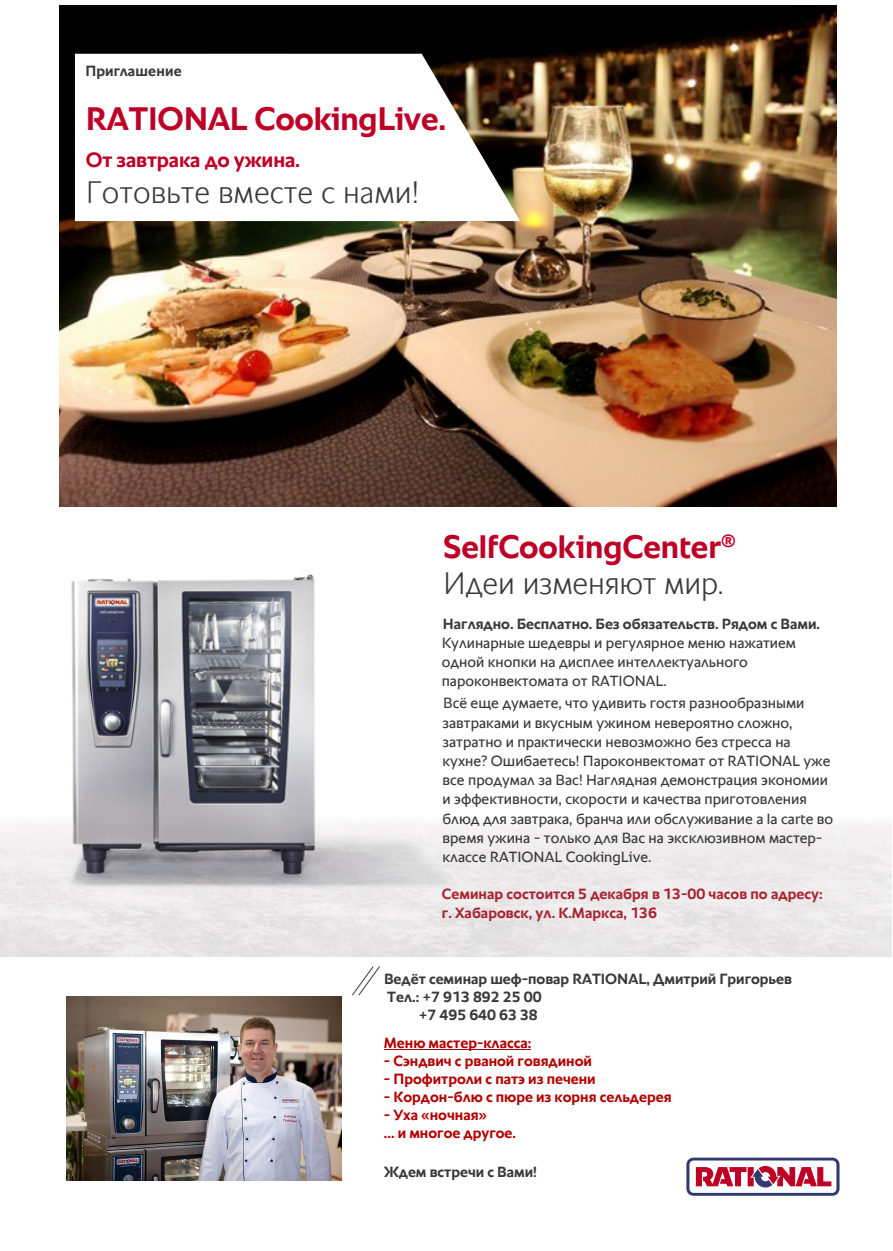
<style>
.page{position:relative;width:893px;height:1251px;background:#fff}
.page>*{position:absolute;margin:0;border:0;box-sizing:border-box;transform-origin:0 0}
.t1{font:700 33px "RATIONAL Sans TT";letter-spacing:-.005em;color:#be0027}
.t2{font:300 31.5px "RATIONAL Sans TT";color:#393939}
.t3{font:700 21px "RATIONAL Sans TT";letter-spacing:-.01em;color:#be0027}
.t4{font:15px/19.2px "RATIONAL Sans TT";color:#393939}
.t5{font:700 15px "RATIONAL Sans TT";color:#393939}
.t6{font:700 15px/18px "RATIONAL Sans TT";color:#b30000}
.t7{font:700 15px/19.2px "RATIONAL Sans TT";letter-spacing:.005em;color:#a92331}
.t8{font:700 15px "RATIONAL Sans TT";color:#b30000}
.t9{font:700 15px "RATIONAL Sans TT";color:#393939}
.s1{font-style:inherit}
</style>
<div class="page">
<hr style="left:384px;top:1048px;width:147px;height:1px;background:#b30000">
<svg style="left:352px;top:966px;width:28px;height:29px"></svg>
<img style="left:60px;top:5px;width:777px;height:501px">
<svg style="left:686px;top:1157px;width:153px;height:38px"></svg>
<svg style="left:75px;top:54px;width:445px;height:167px"></svg>
<img style="left:66px;top:996px;width:276px;height:183px">
<img style="left:0;top:574px;width:891px;height:382px">
<p class="t5" style="left:85px;top:60px;width:98px">Приглашение</p>
<h1 class="t1" style="left:86px;top:95px;width:362px">RATIONAL CookingLive.</h1>
<h3 class="t3" style="left:86px;top:144px;width:216px">От завтрака до ужина.</h3>
<h2 class="t2" style="left:86px;top:169px;width:335px">Готовьте вместе с нами!</h2>
<h1 class="t1" style="left:443px;top:522px;width:294px">SelfCookingCenter<sup>®</sup></h1>
<h2 class="t2" style="left:443px;top:560px;width:282px">Идеи изменяют мир.</h2>
<p class="t5" style="left:443px;top:612px;width:379px">Наглядно. Бесплатно. Без обязательств. Рядом с Вами.</p>
<p class="t4" style="left:442px;top:633px;width:356px">Кулинарные шедевры и регулярное меню нажатием одной кнопки на дисплее интеллектуального пароконвектомата от RATIONAL.</p>
<p class="t4" style="left:442px;top:693px;width:392px">Всё еще думаете, что удивить гостя разнообразными завтраками и вкусным ужином невероятно сложно, затратно и практически невозможно без стресса на кухне? Ошибаетесь! Пароконвектомат от RATIONAL уже все продумал за Вас! Наглядная демонстрация экономии и эффективности, скорости и качества приготовления блюд для завтрака, бранча или обслуживание a la carte во время ужина - только для Вас на эксклюзивном мастер&shy;классе RATIONAL CookingLive.</p>
<p class="t7" style="left:442px;top:884px;width:382px">Семинар состоится 5 декабря в 13-00 часов по адресу: г. Хабаровск, ул. К.Маркса, 136</p>
<p class="t5" style="left:384px;top:968px;width:409px"><span class="s1">Ведёт семинар шеф-повар</span> RATIONAL<span class="s1">,</span> Дмитрий Григорьев</p>
<p class="t5" style="left:387px;top:986px;width:156px"><span class="s1">Тел.: +7</span> 913 892 25 00</p>
<p class="t5" style="left:419px;top:1004px;width:121px">+7 495 640 63 38</p>
<p class="t8" style="left:384px;top:1031px;width:149px">Меню мастер-класса:</p>
<p class="t6" style="left:384px;top:1051px;width:210px">- Сэндвич с рваной говядиной</p>
<p class="t6" style="left:384px;top:1069px;width:213px">- Профитроли с патэ из печени</p>
<p class="t6" style="left:384px;top:1087px;width:289px">- Кордон-блю с пюре из корня сельдерея</p>
<p class="t6" style="left:384px;top:1105px;width:134px">- Уха «ночная»<br>... и многое другое.</p>
<p class="t9" style="left:384px;top:1160px;width:155px">Ждем встречи с Вами!</p>
</div>
